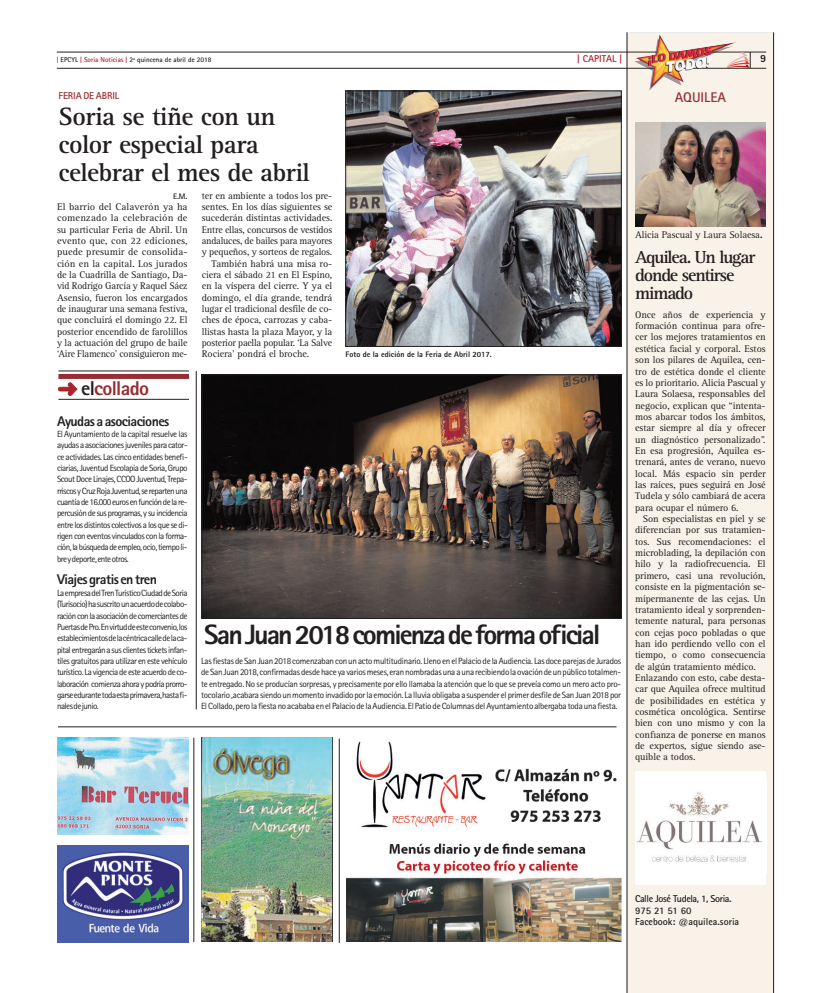
<style>
.page{position:relative;width:823px;height:993px;background:#fff}
.page>*{position:absolute;margin:0;border:0;box-sizing:border-box;transform-origin:0 0}
.t1{font:800 28px "Rotis Sans Serif Std";letter-spacing:-.07em;color:#231f20}
.t2{font:700 26px/28px "Rotis Serif Std";letter-spacing:-.02em;color:#231f20}
.t3{font:800 20px "Rotis Sans Serif Std";letter-spacing:-.035em;color:#962e33}
.t4{font:700 18px/18px "Rotis Serif Std";letter-spacing:-.06em;color:#231f20}
.t5{font:800 14px "Rotis Sans Serif Std";letter-spacing:-.045em;color:#231f20}
.t6{font:700 14px "Rotis Sans Serif Std";color:#962e33}
.t7{font:800 11px "Rotis Sans Serif Std";color:#231f20}
.t8{font:10px/11.3px "Rotis Serif Std";letter-spacing:-.01em;color:#231f20;text-align:justify}
.t9{font:700 10px/11.3px "Rotis Sans Serif Std";color:#231f20}
.t10{font:700 10px "Rotis Sans Serif Std";letter-spacing:-.01em;color:#962e33}
.t11{font:700 10px "Rotis Sans Serif Std";color:#b61f2d}
.t12{font:9px/11.3px "Rotis Sans Serif Std";letter-spacing:-.06em;color:#231f20;text-align:justify}
.t13{font:800 8px "Rotis Sans Serif Std";color:#231f20}
.t14{font:700 8px "Rotis Sans Serif Std";color:#231f20}
.t15{font:700 7px "Rotis Sans Serif Std";color:#231f20}
.s1{color:#b61f2d}
.s2{color:#231f20}
.s3{font-family:"Rotis Sans Serif Std";font-weight:700}
</style>
<div class="page">
<hr style="left:57px;top:68px;width:708px;height:1px;background:#231f20">
<hr style="left:57px;top:52px;width:708px;height:1px;background:#231f20">
<hr style="left:58px;top:726px;width:558px;height:1px;background:#231f20">
<hr style="left:196px;top:371px;width:1px;height:338px;background:#231f20">
<svg style="left:58px;top:382px;width:20px;height:14px"></svg>
<div style="left:58px;top:374px;width:131px;height:5px;background:#962e33"></div>
<hr style="left:58px;top:370px;width:131px;height:1px;background:#231f20">
<hr style="left:58px;top:399px;width:131px;height:1px;background:#231f20">
<img style="left:204px;top:376px;width:415px;height:240px">
<div style="left:202px;top:374px;width:419px;height:244px;border:1px solid #231f20"></div>
<img style="left:345px;top:91px;width:276px;height:255px">
<div style="left:627px;top:32px;width:146px;height:960px;background:#f9f2e9"></div>
<div style="left:635px;top:771px;width:130px;height:113px;background:#fff"></div>
<img style="left:636px;top:792px;width:126px;height:70px">
<img style="left:634px;top:123px;width:131px;height:104px">
<img style="left:633px;top:34px;width:103px;height:57px">
<hr style="left:773px;top:32px;width:1px;height:960px;background:#231f20">
<hr style="left:626px;top:32px;width:1px;height:960px;background:#231f20">
<svg style="left:725px;top:52px;width:25px;height:16px"></svg>
<hr style="left:193px;top:737px;width:1px;height:204px;background:#231f20">
<hr style="left:339px;top:738px;width:1px;height:204px;background:#231f20">
<img style="left:58px;top:737px;width:130px;height:96px">
<img style="left:58px;top:845px;width:130px;height:96px">
<img style="left:346px;top:741px;width:275px;height:200px">
<img style="left:202px;top:737px;width:130px;height:204px">
<p class="t11" style="left:577px;top:53px;width:46px">| CAPITAL |</p>
<p class="t15" style="left:57px;top:56px;width:156px"><span class="s1">|</span> EPCYL <span class="s1">| Soria Noticias |</span> 2ª quincena de abril de 2018</p>
<p class="t7" style="left:759px;top:52px;width:8px">9</p>
<p class="t10" style="left:58px;top:90px;width:62px">FERIA DE ABRIL</p>
<h2 class="t2" style="left:58px;top:103px;width:253px">Soria se tiñe con un color especial para celebrar el mes de abril</h2>
<p class="t14" style="left:173px;top:191px;width:16px">E.M.</p>
<p class="t8" style="left:57px;top:201px;width:132px">El barrio del Calaverón ya ha comenzado la celebración de su particular Feria de Abril. Un evento que, con 22 ediciones, puede presumir de consolida&shy;ción en la capital. Los jurados de la Cuadrilla de Santiago, Da&shy;vid Rodrigo García y Raquel Sáez Asensio, fueron los encargados de inaugurar una semana festiva, que concluirá el domingo 22. El posterior encendido de farolillos y la actuación del grupo de baile ‘Aire Flamenco’ consiguieron me-</p>
<h3 class="t3" style="left:81px;top:375px;width:69px"><span class="s2">el</span>collado</h3>
<p class="t8" style="left:202px;top:190px;width:132px">ter en ambiente a todos los pre-</p>
<p class="t8" style="left:202px;top:201px;width:132px">sentes. En los días siguientes se</p>
<p class="t8" style="left:202px;top:212px;width:132px">sucederán distintas actividades.</p>
<p class="t8" style="left:202px;top:224px;width:132px">Entre ellas, concursos de vestidos</p>
<p class="t8" style="left:202px;top:235px;width:132px">andaluces, de bailes para mayores</p>
<p class="t8" style="left:202px;top:246px;width:132px">y pequeños, y sorteos de regalos.</p>
<p class="t8" style="left:211px;top:258px;width:122px">También habrá una misa ro-</p>
<p class="t8" style="left:202px;top:269px;width:132px">ciera el sábado 21 en El Espino,</p>
<p class="t8" style="left:202px;top:280px;width:132px">en la víspera del cierre. Y ya el</p>
<p class="t8" style="left:202px;top:292px;width:132px">domingo, el día grande, tendrá</p>
<p class="t8" style="left:202px;top:303px;width:132px">lugar el tradicional desfile de co-</p>
<p class="t8" style="left:202px;top:314px;width:132px">ches de época, carrozas y caba-</p>
<p class="t8" style="left:202px;top:326px;width:132px">llistas hasta la plaza Mayor, y la</p>
<p class="t8" style="left:202px;top:337px;width:132px">posterior paella popular. ‘La Salve</p>
<p class="t8" style="left:202px;top:348px;width:109px">Rociera’ pondrá el broche.</p>
<p class="t13" style="left:345px;top:349px;width:148px">Foto de la edición de la Feria de Abril 2017.</p>
<h3 class="t5" style="left:57px;top:412px;width:114px">Ayudas a asociaciones</h3>
<p class="t12" style="left:57px;top:428px;width:132px">El Ayuntamiento de la capital resuelve las ayudas a asociaciones juveniles para cator&shy;ce actividades. Las cinco entidades benefi&shy;ciarias, Juventud Escolapia de Soria, Grupo Scout Doce Linajes, CCOO Juventud, Trepa&shy;rriscos y Cruz Roja Juventud, se reparten una cuantía de 16.000 euros en función de la re&shy;percusión de sus programas, y su incidencia entre los distintos colectivos a los que se di&shy;rigen con eventos vinculados con la forma&shy;ción, la búsqueda de empleo, ocio, tiempo li&shy;bre y deporte, ente otros.</p>
<h3 class="t5" style="left:57px;top:570px;width:102px">Viajes gratis en tren</h3>
<p class="t12" style="left:57px;top:587px;width:132px">La empresa del Tren Turístico Ciudad de Soria (Turisocio) ha suscrito un acuerdo de colabo&shy;ración con la asociación de comerciantes de Puertas de Pro. En virtud de este convenio, los establecimientos de la céntrica calle de la ca&shy;pital entregarán a sus clientes tickets infan&shy;tiles gratuitos para utilizar en este vehículo turístico. La vigencia de este acuerdo de co&shy;laboración comienza ahora y podría prorro&shy;garse edurante toda esta primavera, hasta fi&shy;nales de junio.</p>
<h1 class="t1" style="left:204px;top:616px;width:397px">San Juan 2018 comienza de forma oficial</h1>
<p class="t12" style="left:201px;top:655px;width:421px">Las fiestas de San Juan 2018 comenzaban con un acto multitudinario. Lleno en el Palacio de la Audiencia. Las doce parejas de Jurados de San Juan 2018, confirmadas desde hace ya varios meses, eran nombradas una a una recibiendo la ovación de un público totalmen&shy;te entregado. No se producían sorpresas, y precisamente por ello llamaba la atención que lo que se preveía como un mero acto pro&shy;tocolario ,acabara siendo un momento invadido por la emoción. La lluvia obligaba a suspender el primer desfile de San Juan 2018 por El Collado, pero la fiesta no acababa en el Palacio de la Audiencia. El Patio de Columnas del Ayuntamiento albergaba toda una fiesta.</p>
<h3 class="t6" style="left:674px;top:88px;width:53px">AQUILEA</h3>
<p class="t8" style="left:634px;top:229px;width:129px">Alicia Pascual y Laura Solaesa<span class="s3">.</span></p>
<h3 class="t4" style="left:634px;top:248px;width:122px">Aquilea. Un lugar donde sentirse mimado</h3>
<p class="t8" style="left:634px;top:309px;width:132px">Once años de experiencia y formación continua para ofre&shy;cer los mejores tratamientos en estética facial y corporal. Estos son los pilares de Aquilea, cen&shy;tro de estética donde el cliente es lo prioritario. Alicia Pascual y Laura Solaesa, responsables del negocio, explican que “intenta&shy;mos abarcar todos los ámbitos, estar siempre al día y ofrecer un diagnóstico personalizado”.<br>En esa progresión, Aquilea es&shy;trenará, antes de verano, nuevo local. Más espacio sin perder las raíces, pues seguirá en José Tudela y sólo cambiará de acera para ocupar el número 6.</p>
<p class="t8" style="left:634px;top:513px;width:132px;text-align:left;text-indent:8px">Son especialistas en piel y se diferencian por sus tratamien&shy;tos. Sus recomendaciones: el microblading, la depilación con hilo y la radiofrecuencia. El primero, casi una revolución, consiste en la pigmentación se&shy;mipermanente de las cejas. Un tratamiento ideal y sorprenden&shy;temente natural, para personas con cejas poco pobladas o que han ido perdiendo vello con el tiempo, o como consecuencia de algún tratamiento médico.<br>Enlazando con esto, cabe desta&shy;car que Aquilea ofrece multitud de posibilidades en estética y cosmética oncológica. Sentirse bien con uno mismo y con la confianza de ponerse en manos de expertos, sigue siendo ase&shy;quible a todos.</p>
<p class="t9" style="left:634px;top:892px;width:106px">Calle José Tudela, 1, Soria.<br>975 21 51 60<br>Facebook: @aquilea.soria</p>
</div>
